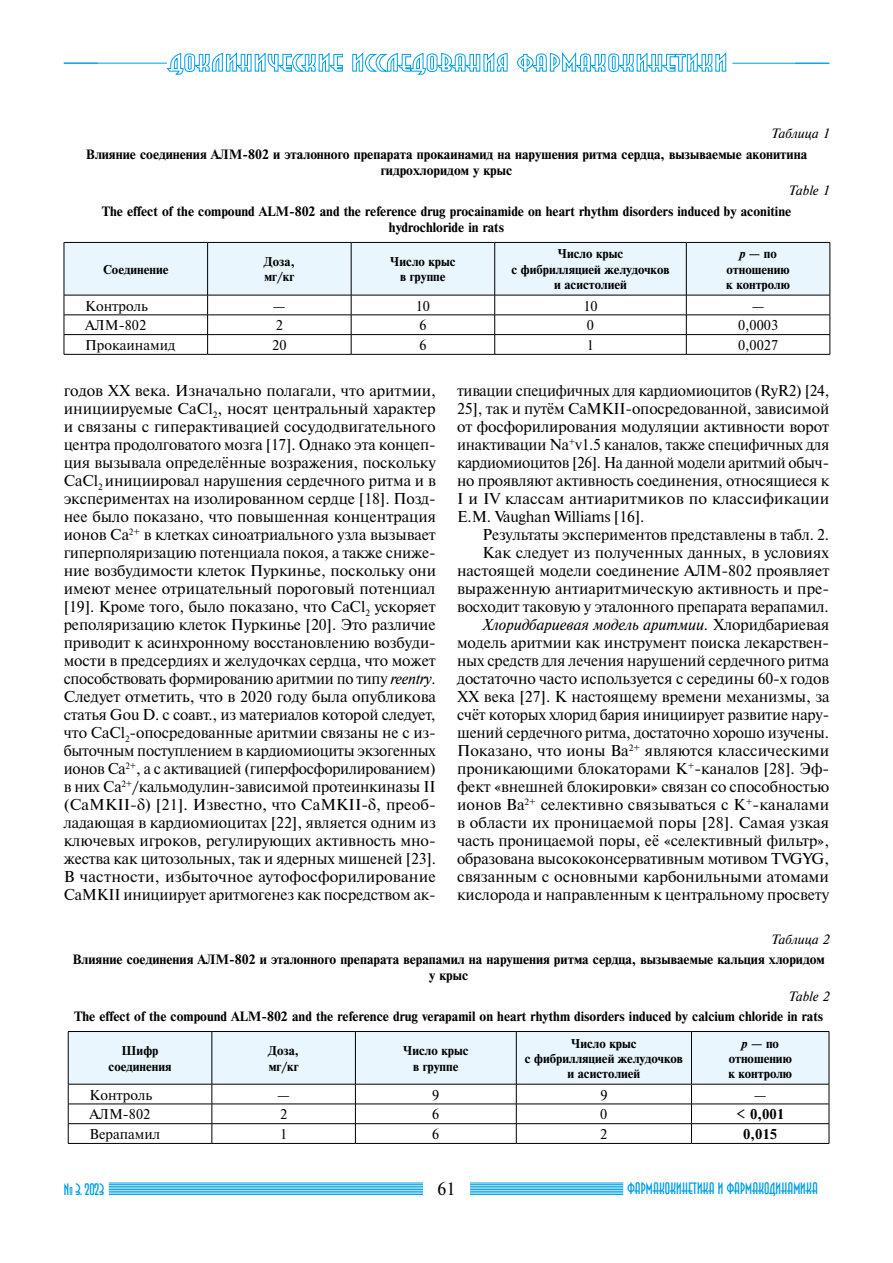
<style>
.page{position:relative;width:893px;height:1263px;background:#fff}
.page>*{position:absolute;margin:0;border:0;box-sizing:border-box;transform-origin:0 0}
.t1{font:18px "Newton C";color:#000}
.t2{font:16.5px "Anna C";color:#009fe3}
.t3{font:16.5px "Anna CTT";color:#009fe3}
.t4{font:15.75px/18px "Newton C";letter-spacing:-.005em;color:#000;text-align:justify}
.t5{font:14.25px "Newton C";color:#000}
.t6{font:700 14.25px "Newton C";color:#000}
.t7{font:700 13.5px/16.2px "Newton C";color:#000;text-align:center}
.t8{font:italic 13.5px "Newton C";color:#000}
.t9{font:700 12.75px/15.3px "Newton C";color:#000;text-align:center}
.s1{font-style:italic}
</style>
<div class="page">
<hr style="left:109px;top:1182px;width:514px;height:1px;background:#009fe3">
<hr style="left:109px;top:1184px;width:514px;height:1px;background:#009fe3">
<hr style="left:109px;top:1186px;width:514px;height:1px;background:#009fe3">
<hr style="left:109px;top:1187px;width:514px;height:1px;background:#009fe3">
<hr style="left:109px;top:1189px;width:514px;height:1px;background:#009fe3">
<hr style="left:109px;top:1191px;width:514px;height:1px;background:#009fe3">
<hr style="left:109px;top:1192px;width:514px;height:1px;background:#009fe3">
<hr style="left:109px;top:1194px;width:514px;height:1px;background:#009fe3">
<div style="left:423px;top:1181px;width:46px;height:15px;background:#fff"></div>
<hr style="left:64px;top:63px;width:103px;height:1px;background:#009fe3">
<hr style="left:732px;top:63px;width:97px;height:1px;background:#009fe3">
<svg style="left:166px;top:52px;width:560px;height:23px"></svg>
<svg style="left:64px;top:242px;width:767px;height:112px"></svg>
<hr style="left:64px;top:354px;width:144px;height:1px;background:#000">
<hr style="left:208px;top:354px;width:143px;height:1px;background:#000">
<hr style="left:351px;top:354px;width:144px;height:1px;background:#000">
<hr style="left:495px;top:354px;width:191px;height:1px;background:#000">
<hr style="left:686px;top:354px;width:144px;height:1px;background:#000">
<hr style="left:64px;top:242px;width:144px;height:1px;background:#000">
<hr style="left:64px;top:243px;width:1px;height:52px;background:#000">
<hr style="left:208px;top:242px;width:143px;height:1px;background:#000">
<hr style="left:351px;top:242px;width:144px;height:1px;background:#000">
<hr style="left:495px;top:242px;width:191px;height:1px;background:#000">
<hr style="left:686px;top:242px;width:144px;height:1px;background:#000">
<hr style="left:830px;top:243px;width:1px;height:52px;background:#000">
<hr style="left:64px;top:295px;width:144px;height:1px;background:#000">
<hr style="left:208px;top:295px;width:143px;height:1px;background:#000">
<hr style="left:351px;top:295px;width:144px;height:1px;background:#000">
<hr style="left:495px;top:295px;width:191px;height:1px;background:#000">
<hr style="left:686px;top:295px;width:144px;height:1px;background:#000">
<svg style="left:68px;top:1031px;width:762px;height:112px"></svg>
<hr style="left:68px;top:1143px;width:144px;height:1px;background:#000">
<hr style="left:212px;top:1143px;width:143px;height:1px;background:#000">
<hr style="left:355px;top:1143px;width:161px;height:1px;background:#000">
<hr style="left:516px;top:1143px;width:175px;height:1px;background:#000">
<hr style="left:691px;top:1143px;width:138px;height:1px;background:#000">
<hr style="left:68px;top:1031px;width:144px;height:1px;background:#000">
<hr style="left:68px;top:1032px;width:1px;height:52px;background:#000">
<hr style="left:212px;top:1031px;width:143px;height:1px;background:#000">
<hr style="left:355px;top:1031px;width:161px;height:1px;background:#000">
<hr style="left:516px;top:1031px;width:175px;height:1px;background:#000">
<hr style="left:691px;top:1031px;width:138px;height:1px;background:#000">
<hr style="left:829px;top:1032px;width:1px;height:52px;background:#000">
<hr style="left:68px;top:1084px;width:144px;height:1px;background:#000">
<hr style="left:212px;top:1084px;width:143px;height:1px;background:#000">
<hr style="left:355px;top:1084px;width:161px;height:1px;background:#000">
<hr style="left:516px;top:1084px;width:175px;height:1px;background:#000">
<hr style="left:691px;top:1084px;width:138px;height:1px;background:#000">
<p class="t8" style="left:771px;top:126px;width:60px">Таблица 1</p>
<p class="t7" style="left:86px;top:146px;width:723px">Влияние соединения АЛМ-802 и эталонного препарата прокаинамид на нарушения ритма сердца, вызываемые аконитина гидрохлоридом у крыс</p>
<p class="t8" style="left:788px;top:183px;width:43px">Table 1</p>
<p class="t7" style="left:102px;top:203px;width:691px">The effect of the compound ALM-802 and the reference drug procainamide on heart rhythm disorders induced by aconitine hydrochloride in rats</p>
<p class="t9" style="left:103px;top:262px;width:67px">Соединение</p>
<p class="t9" style="left:264px;top:254px;width:32px;text-align:left">Доза, мг/кг</p>
<p class="t9" style="left:390px;top:254px;width:67px">Число крыс в группе</p>
<p class="t9" style="left:511px;top:246px;width:159px">Число крыс<br>с фибрилляцией желудочков и асистолией</p>
<p class="t9" style="left:726px;top:246px;width:65px"><span class="s1">p</span> — по отношению к контролю</p>
<p class="t5" style="left:85px;top:298px;width:64px">Контроль</p>
<p class="t5" style="left:273px;top:298px;width:14px">—</p>
<p class="t5" style="left:416px;top:298px;width:16px">10</p>
<p class="t5" style="left:583px;top:298px;width:16px">10</p>
<p class="t5" style="left:752px;top:298px;width:14px">—</p>
<p class="t5" style="left:85px;top:318px;width:62px">АЛМ-802</p>
<p class="t5" style="left:276px;top:318px;width:9px">2</p>
<p class="t5" style="left:419px;top:318px;width:9px">6</p>
<p class="t5" style="left:587px;top:318px;width:9px">0</p>
<p class="t5" style="left:738px;top:318px;width:42px">0,0003</p>
<p class="t5" style="left:85px;top:337px;width:92px">Прокаинамид</p>
<p class="t5" style="left:272px;top:337px;width:16px">20</p>
<p class="t5" style="left:419px;top:337px;width:9px">6</p>
<p class="t5" style="left:587px;top:337px;width:9px">1</p>
<p class="t5" style="left:738px;top:337px;width:42px">0,0027</p>
<p class="t4" style="left:64px;top:382px;width:374px">годов ХХ века. Изначально полагали, что аритмии, инициируемые CaCl<sub>2</sub>, носят центральный характер и связаны с гиперактивацией сосудодвигательного центра продолговатого мозга [17]. Однако эта концеп&shy;ция вызывала определённые возражения, поскольку CaCl<sub>2</sub> инициировал нарушения сердечного ритма и в экспериментах на изолированном сердце [18]. Позд&shy;нее было показано, что повышенная концентрация ионов Са<sup>2+</sup> в клетках синоатриального узла вызывает гиперполяризацию потенциала покоя, а также сниже&shy;ние возбудимости клеток Пуркинье, поскольку они имеют менее отрицательный пороговый потенциал [19]. Кроме того, было показано, что CaCl<sub>2</sub> ускоряет реполяризацию клеток Пуркинье [20]. Это различие приводит к асинхронному восстановлению возбуди&shy;мости в предсердиях и желудочках сердца, что может способствовать формированию аритмии по типу <span class="s1">reentry</span>.<br>Следует отметить, что в 2020 году была опубликова статья Gou D. с соавт., из материалов которой следует, что CaCl<sub>2</sub>-опосредованные аритмии связаны не с из&shy;быточным поступлением в кардиомиоциты экзогенных ионов Са<sup>2+</sup>, а с активацией (гиперфосфорилированием) в них Ca<sup>2+</sup>/кальмодулин-зависимой протеинкиназы II (CaMKII- ) [21]. Известно, что CaMKII- , преоб&shy;ладающая в кардиомиоцитах [22], является одним из ключевых игроков, регулирующих активность мно&shy;жества как цитозольных, так и ядерных мишеней [23].<br>В частности, избыточное аутофосфорилирование CaMKII инициирует аритмогенез как посредством ак-</p>
<p class="t4" style="left:457px;top:382px;width:374px">тивации специфичных для кардиомиоцитов (RyR2) [24, 25], так и путём CaMKII-опосредованной, зависимой от фосфорилирования модуляции активности ворот инактивации Na<sup>+</sup>v1.5 каналов, также специфичных для кардиомиоцитов [26]. На данной модели аритмий обыч&shy;но проявляют активность соединения, относящиеся к I и IV классам антиаритмиков по классификации Е.М. Vaughan Williams [16].</p>
<p class="t4" style="left:457px;top:526px;width:374px;text-align:right">Результаты экспериментов представлены в табл. 2.<br>Как следует из полученных данных, в условиях настоящей модели соединение АЛМ-802 проявляет выраженную антиаритмическую активность и пре&shy;восходит таковую у эталонного препарата верапамил.<br><span class="s1">Хлоридбариевая модель аритмии.</span> Хлоридбариевая модель аритмии как инструмент поиска лекарствен&shy;ных средств для лечения нарушений сердечного ритма достаточно часто используется с середины 60-х годов ХХ века [27]. К настоящему времени механизмы, за счёт которых хлорид бария инициирует развитие нару&shy;шений сердечного ритма, достаточно хорошо изучены.<br>Показано, что ионы Ba<sup>2+</sup> являются классическими проникающими блокаторами K<sup>+</sup>-каналов [28]. Эф&shy;фект «внешней блокировки» связан со способностью ионов Ba<sup>2+</sup> селективно связываться с K<sup>+</sup>-каналами в области их проницаемой поры [28]. Самая узкая часть проницаемой поры, её «селективный фильтр», образована высококонсервативным мотивом TVGYG, связанным с основными карбонильными атомами кислорода и направленным к центральному просвету</p>
<p class="t8" style="left:771px;top:931px;width:60px">Таблица 2</p>
<p class="t7" style="left:72px;top:951px;width:754px">Влияние соединения АЛМ-802 и эталонного препарата верапамил на нарушения ритма сердца, вызываемые кальция хлоридом у крыс</p>
<p class="t8" style="left:788px;top:989px;width:43px">Table 2</p>
<p class="t7" style="left:74px;top:1008px;width:751px">The effect of the compound ALM-802 and the reference drug verapamil on heart rhythm disorders induced by calcium chloride in rats</p>
<p class="t9" style="left:109px;top:1043px;width:65px">Шифр соединения</p>
<p class="t9" style="left:268px;top:1043px;width:32px;text-align:left">Доза, мг/кг</p>
<p class="t9" style="left:403px;top:1043px;width:67px">Число крыс в группе</p>
<p class="t9" style="left:525px;top:1035px;width:159px">Число крыс<br>с фибрилляцией желудочков и асистолией</p>
<p class="t9" style="left:728px;top:1035px;width:65px"><span class="s1">p</span> — по отношению к контролю</p>
<p class="t5" style="left:89px;top:1087px;width:64px">Контроль</p>
<p class="t5" style="left:277px;top:1087px;width:14px">—</p>
<p class="t5" style="left:432px;top:1087px;width:9px">9</p>
<p class="t5" style="left:600px;top:1087px;width:9px">9</p>
<p class="t5" style="left:754px;top:1087px;width:14px">—</p>
<p class="t5" style="left:89px;top:1107px;width:62px">АЛМ-802</p>
<p class="t5" style="left:280px;top:1107px;width:9px">2</p>
<p class="t5" style="left:432px;top:1107px;width:9px">6</p>
<p class="t5" style="left:600px;top:1107px;width:9px">0</p>
<p class="t6" style="left:736px;top:1106px;width:49px">&lt; 0,001</p>
<p class="t5" style="left:89px;top:1126px;width:72px">Верапамил</p>
<p class="t5" style="left:280px;top:1126px;width:9px">1</p>
<p class="t5" style="left:432px;top:1126px;width:9px">6</p>
<p class="t5" style="left:600px;top:1126px;width:9px">2</p>
<p class="t6" style="left:743px;top:1126px;width:35px">0,015</p>
<p class="t3" style="left:64px;top:1181px;width:42px">¹ 3. 2023</p>
<p class="t1" style="left:437px;top:1179px;width:19px">61</p>
<p class="t2" style="left:627px;top:1181px;width:192px">ФАРМАКОКИНЕТИКА и фармАкодинамика</p>
</div>
